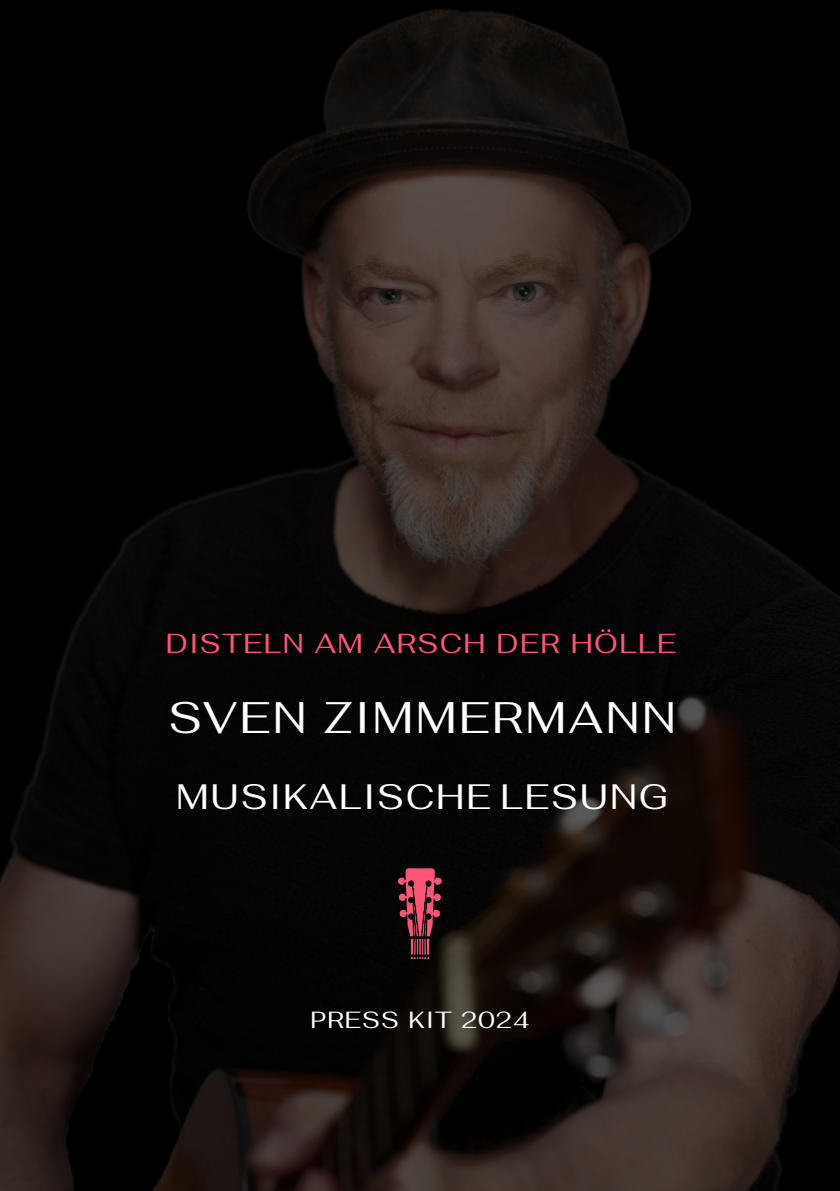
<style>
.page{position:relative;width:840px;height:1191px;background:#fff}
.page>*{position:absolute;margin:0;border:0;box-sizing:border-box;transform-origin:0 0}
.t1{font:44.2px "Fahkwang";letter-spacing:.055em;color:#fff}
.t2{font:35.2px "Fahkwang";letter-spacing:.05em;color:#fff}
.t3{font:27.4px "Fahkwang";letter-spacing:.05em;color:#ff5576}
.t4{font:23.4px "Fahkwang";letter-spacing:.05em;color:#fff}
</style>
<div class="page">
<img style="left:0;top:0;width:840px;height:1191px">
<img style="left:398px;top:869px;width:44px;height:89px">
<p class="t3" style="left:166px;top:625px;width:512px">DISTELN AM ARSCH DER HÖLLE</p>
<h1 class="t1" style="left:168px;top:688px;width:509px">SVEN ZIMMERMANN</h1>
<p class="t2" style="left:176px;top:773px;width:493px">MUSIKALISCHE LESUNG</p>
<p class="t4" style="left:310px;top:1004px;width:220px">PRESS KIT 2024</p>
</div>
